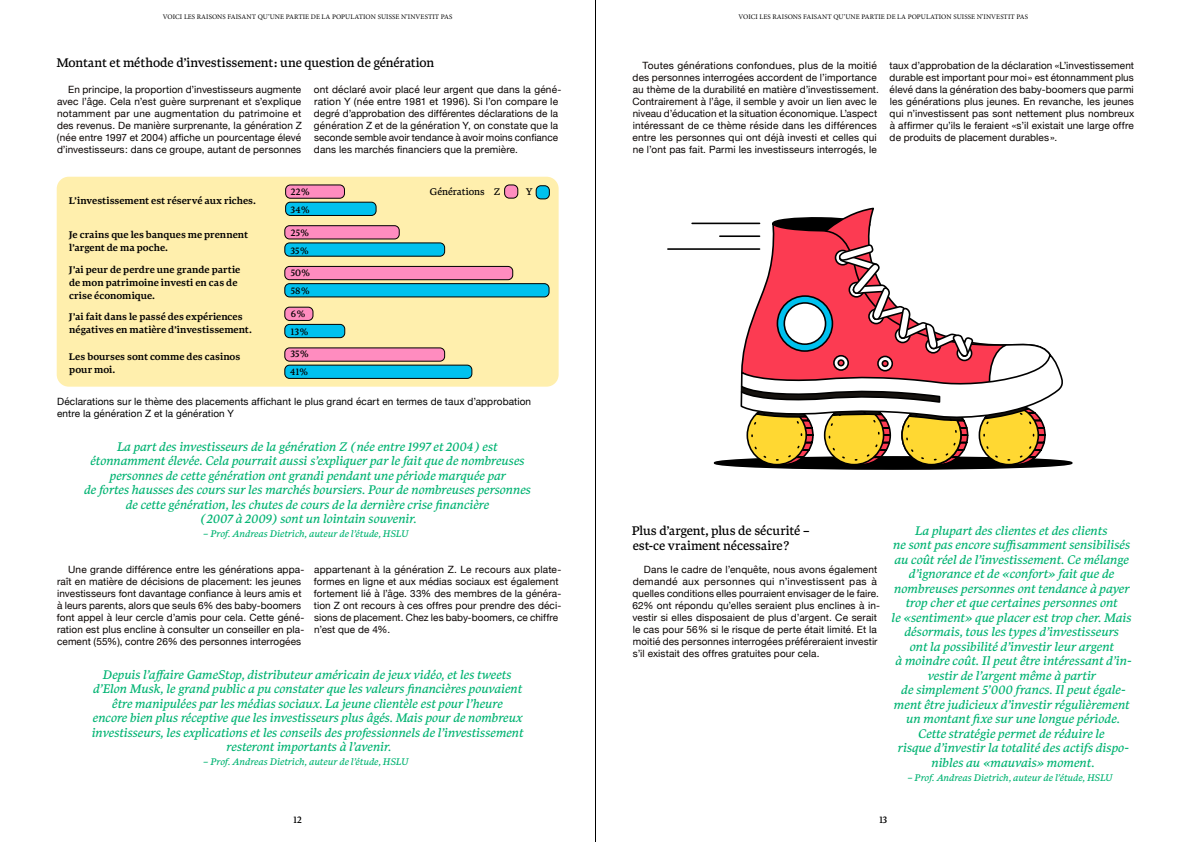
<style>
.page{position:relative;width:1191px;height:842px;background:#fff}
.page>*{position:absolute;margin:0;border:0;box-sizing:border-box;transform-origin:0 0}
.Zitat{font:italic 13px/14.5px "Bennet Text Four";letter-spacing:.005em;color:#00b372;text-align:center}
.Kleiner-Untertitel{font:13px/15px "Bennet Text Four";letter-spacing:-.01em;color:#000}
.Grundtext{font:10px/12px "Helvetica Neue";letter-spacing:.01em;color:#090300}
.Legendentext_Antwort{font:600 10px/13px "Bennet Text Four";color:#000}
.Zitat_Autor{font:italic 10px "Bennet Text Four";letter-spacing:.015em;color:#00b372}
.Legende{font:10px "Helvetica Neue";letter-spacing:.01em;color:#000}
.t1{font:10px "Bennet Text Four";color:#000}
.Kapitelbezeichnung{font:7px "Minion Pro";letter-spacing:.01em;color:#000}
</style>
<div class="page">
<div style="left:714px;top:457px;width:357px;height:12px;background:#000;border-radius:50%"></div>
<div style="left:713px;top:456px;width:359px;height:14px;border:2px solid #000;border-radius:50%"></div>
<svg style="left:773px;top:217px;width:38px;height:5px"></svg>
<svg style="left:811px;top:208px;width:63px;height:14px"></svg>
<svg style="left:740px;top:222px;width:131px;height:21px"></svg>
<svg style="left:739px;top:243px;width:327px;height:223px"></svg>
<hr style="left:692px;top:223px;width:67px;height:1px;background:#000">
<hr style="left:720px;top:235px;width:39px;height:2px;background:#000">
<hr style="left:668px;top:248px;width:91px;height:2px;background:#000">
<div style="left:57px;top:177px;width:501px;height:210px;background:#ffefad;border-radius:12px"></div>
<div style="left:504px;top:185px;width:14px;height:13px;background:#ff8cbf;border-radius:5px"></div>
<div style="left:504px;top:184px;width:14px;height:15px;border:1px solid #000;border-radius:5px"></div>
<div style="left:536px;top:186px;width:13px;height:13px;background:#00c1ee;border-radius:5px"></div>
<div style="left:535px;top:185px;width:15px;height:14px;border:1px solid #000;border-radius:5px"></div>
<div style="left:285px;top:243px;width:159px;height:13px;background:#00c1ee;border-radius:5px"></div>
<div style="left:284px;top:242px;width:161px;height:15px;border:1px solid #000;border-radius:5px"></div>
<div style="left:285px;top:226px;width:114px;height:13px;background:#ff8cbf;border-radius:5px"></div>
<div style="left:284px;top:225px;width:116px;height:14px;border:1px solid #000;border-radius:5px"></div>
<div style="left:286px;top:185px;width:58px;height:13px;background:#ff8cbf;border-radius:5px"></div>
<div style="left:285px;top:184px;width:60px;height:15px;border:1px solid #000;border-radius:5px"></div>
<div style="left:286px;top:202px;width:90px;height:13px;background:#00c1ee;border-radius:5px"></div>
<div style="left:285px;top:202px;width:91px;height:14px;border:1px solid #000;border-radius:5px"></div>
<div style="left:285px;top:266px;width:228px;height:14px;background:#ff8cbf;border-radius:5px"></div>
<div style="left:284px;top:266px;width:229px;height:14px;border:1px solid #000;border-radius:5px"></div>
<div style="left:285px;top:284px;width:264px;height:13px;background:#00c1ee;border-radius:5px"></div>
<div style="left:284px;top:283px;width:265px;height:14px;border:1px solid #000;border-radius:5px"></div>
<div style="left:285px;top:324px;width:60px;height:14px;background:#00c1ee;border-radius:5px"></div>
<div style="left:284px;top:324px;width:61px;height:14px;border:1px solid #000;border-radius:5px"></div>
<div style="left:285px;top:307px;width:28px;height:13px;background:#ff8cbf;border-radius:5px"></div>
<div style="left:284px;top:307px;width:29px;height:14px;border:1px solid #000;border-radius:5px"></div>
<div style="left:285px;top:365px;width:187px;height:13px;background:#00c1ee;border-radius:5px"></div>
<div style="left:284px;top:365px;width:188px;height:14px;border:1px solid #000;border-radius:5px"></div>
<div style="left:285px;top:348px;width:159px;height:13px;background:#ff8cbf;border-radius:5px"></div>
<div style="left:284px;top:347px;width:161px;height:15px;border:1px solid #000;border-radius:5px"></div>
<hr style="left:595px;top:0;width:1px;height:842px;background:#000">
<p class="Kapitelbezeichnung" style="left:163px;top:12px;width:291px">VOICI LES RAISONS FAISANT QU’UNE PARTIE DE LA POPULATION SUISSE N’INVESTIT PAS</p>
<p class="Kleiner-Untertitel" style="left:56px;top:55px;width:379px">Montant et méthode d’investissement: une question de génération</p>
<p class="Grundtext" style="left:57px;top:84px;width:247px;text-align:justify;text-indent:11px">En principe, la proportion d’investisseurs augmente avec l’âge. Cela n’est guère surprenant et s’explique notamment par une augmentation du patrimoine et des revenus. De manière surprenante, la génération Z ( née entre 1997 et 2004) affiche un pourcentage élevé d’investisseurs: dans ce groupe, autant de personnes</p>
<p class="Grundtext" style="left:314px;top:84px;width:249px">ont déclaré avoir placé leur argent que dans la géné&shy;ration Y ( née entre 1981 et 1996 ). Si l’on compare le degré d’approbation des différentes déclarations de la génération Z et de la génération Y, on constate que la seconde semble avoir tendance à avoir moins confiance dans les marchés financiers que la première.</p>
<p class="Legendentext_Antwort" style="left:69px;top:194px;width:188px">L’investissement est réservé aux riches.</p>
<p class="Legendentext_Antwort" style="left:69px;top:228px;width:181px">Je crains que les banques me prennent l’argent de ma poche.</p>
<p class="Legendentext_Antwort" style="left:69px;top:263px;width:173px">J’ai peur de perdre une grande partie de mon patrimoine investi en cas de crise économique.</p>
<p class="Legendentext_Antwort" style="left:69px;top:310px;width:184px">J’ai fait dans le passé des expériences négatives en matière d’investissement.</p>
<p class="Legendentext_Antwort" style="left:69px;top:351px;width:173px">Les bourses sont comme des casinos pour moi.</p>
<p class="t1" style="left:291px;top:185px;width:20px">22%</p>
<p class="t1" style="left:291px;top:203px;width:20px">34%</p>
<p class="t1" style="left:291px;top:225px;width:20px">25%</p>
<p class="t1" style="left:291px;top:243px;width:19px">35%</p>
<p class="t1" style="left:291px;top:266px;width:21px">50%</p>
<p class="t1" style="left:291px;top:284px;width:20px">58%</p>
<p class="t1" style="left:291px;top:307px;width:16px">6%</p>
<p class="t1" style="left:291px;top:325px;width:19px">13%</p>
<p class="t1" style="left:291px;top:347px;width:19px">35%</p>
<p class="t1" style="left:290px;top:365px;width:19px">41%</p>
<p class="t1" style="left:430px;top:185px;width:56px">Générations</p>
<p class="t1" style="left:494px;top:185px;width:8px">Z</p>
<p class="t1" style="left:526px;top:185px;width:8px">Y</p>
<p class="Legende" style="left:57px;top:394px;width:475px">Déclarations sur le thème des placements affichant le plus grand écart en termes de taux d’approbation</p>
<p class="Legende" style="left:57px;top:406px;width:179px">entre la génération Z et la génération Y</p>
<p class="Zitat" style="left:84px;top:439px;width:448px">La part des investisseurs de la génération Z ( née entre 1997 et 2004 ) est étonnamment élevée. Cela pourrait aussi s’expliquer par le fait que de nombreuses personnes de cette génération ont grandi pendant une période marquée par<br>de fortes hausses des cours sur les marchés boursiers. Pour de nombreuses personnes de cette génération, les chutes de cours de la dernière crise financière<br>( 2007 à 2009 ) sont un lointain souvenir.</p>
<p class="Zitat_Autor" style="left:204px;top:527px;width:207px">– Prof. Andreas Dietrich, auteur de l’étude, HSLU</p>
<p class="Grundtext" style="left:57px;top:564px;width:249px;text-indent:11px">Une grande différence entre les générations appa&shy;raît en matière de décisions de placement: les jeunes investisseurs font davantage confiance à leurs amis et à leurs parents, alors que seuls 6% des baby-boomers font appel à leur cercle d’amis pour cela. Cette géné&shy;ration est plus encline à consulter un conseiller en pla&shy;cement ( 55% ), contre 26% des personnes interrogées</p>
<p class="Grundtext" style="left:314px;top:564px;width:249px">appartenant à la génération Z. Le recours aux plate&shy;formes en ligne et aux médias sociaux est également fortement lié à l’âge. 33% des membres de la généra&shy;tion Z ont recours à ces offres pour prendre des déci&shy;sions de placement. Chez les baby-boomers, ce chiffre n’est que de 4%.</p>
<p class="Zitat" style="left:92px;top:667px;width:433px">Depuis l’affaire GameStop, distributeur américain de jeux vidéo, et les tweets d’Elon Musk, le grand public a pu constater que les valeurs financières pouvaient être manipulées par les médias sociaux. La jeune clientèle est pour l’heure<br>encore bien plus réceptive que les investisseurs plus âgés. Mais pour de nombreux investisseurs, les explications et les conseils des professionnels de l’investissement resteront importants à l’avenir.</p>
<p class="Zitat_Autor" style="left:204px;top:755px;width:207px">– Prof. Andreas Dietrich, auteur de l’étude, HSLU</p>
<p class="Kapitelbezeichnung" style="left:738px;top:12px;width:291px">VOICI LES RAISONS FAISANT QU’UNE PARTIE DE LA POPULATION SUISSE N’INVESTIT PAS</p>
<p class="Grundtext" style="left:632px;top:60px;width:248px;text-indent:10px">Toutes générations confondues, plus de la moitié des personnes interrogées accordent de l’importance au thème de la durabilité en matière d’investissement.<br>Contrairement à l’âge, il semble y avoir un lien avec le niveau d’éducation et la situation économique. L’aspect intéressant de ce thème réside dans les différences entre les personnes qui ont déjà investi et celles qui ne l’ont pas fait. Parmi les investisseurs interrogés, le</p>
<p class="Grundtext" style="left:889px;top:60px;width:246px;text-align:justify">taux d’approbation de la déclaration «L’investissement durable est important pour moi» est étonnamment plus élevé dans la génération des baby-boomers que parmi les générations plus jeunes. En revanche, les jeunes qui n’investissent pas sont nettement plus nombreux à affirmer qu’ils le feraient «s’il existait une large offre de produits de placement durables».</p>
<p class="Kleiner-Untertitel" style="left:632px;top:523px;width:179px">Plus d’argent, plus de sécurité – est-ce vraiment nécessaire?</p>
<p class="Grundtext" style="left:632px;top:564px;width:249px;text-indent:12px">Dans le cadre de l’enquête, nous avons également demandé aux personnes qui n’investissent pas à quelles conditions elles pourraient envisager de le faire.<br>62% ont répondu qu’elles seraient plus enclines à in&shy;vestir si elles disposaient de plus d’argent. Ce serait le cas pour 56% si le risque de perte était limité. Et la moitié des personnes interrogées préféreraient investir s’il existait des offres gratuites pour cela.</p>
<p class="Zitat" style="left:892px;top:523px;width:241px">La plupart des clientes et des clients<br>ne sont pas encore suffisamment sensibilisés au coût réel de l’investissement. Ce mélange d’ignorance et de «confort» fait que de nombreuses personnes ont tendance à payer trop cher et que certaines personnes ont<br>le «sentiment» que placer est trop cher. Mais désormais, tous les types d’investisseurs<br>ont la possibilité d’investir leur argent<br>à moindre coût. Il peut être intéressant d’in&shy;vestir de l’argent même à partir<br>de simplement 5’000 francs. Il peut égale&shy;ment être judicieux d’investir régulièrement un montant fixe sur une longue période.<br>Cette stratégie permet de réduire le<br>risque d’investir la totalité des actifs dispo&shy;nibles au «mauvais» moment.</p>
<p class="Zitat_Autor" style="left:907px;top:771px;width:207px">– Prof. Andreas Dietrich, auteur de l’étude, HSLU</p>
<p class="t1" style="left:294px;top:813px;width:10px">12</p>
<p class="t1" style="left:879px;top:813px;width:9px">13</p>
</div>
